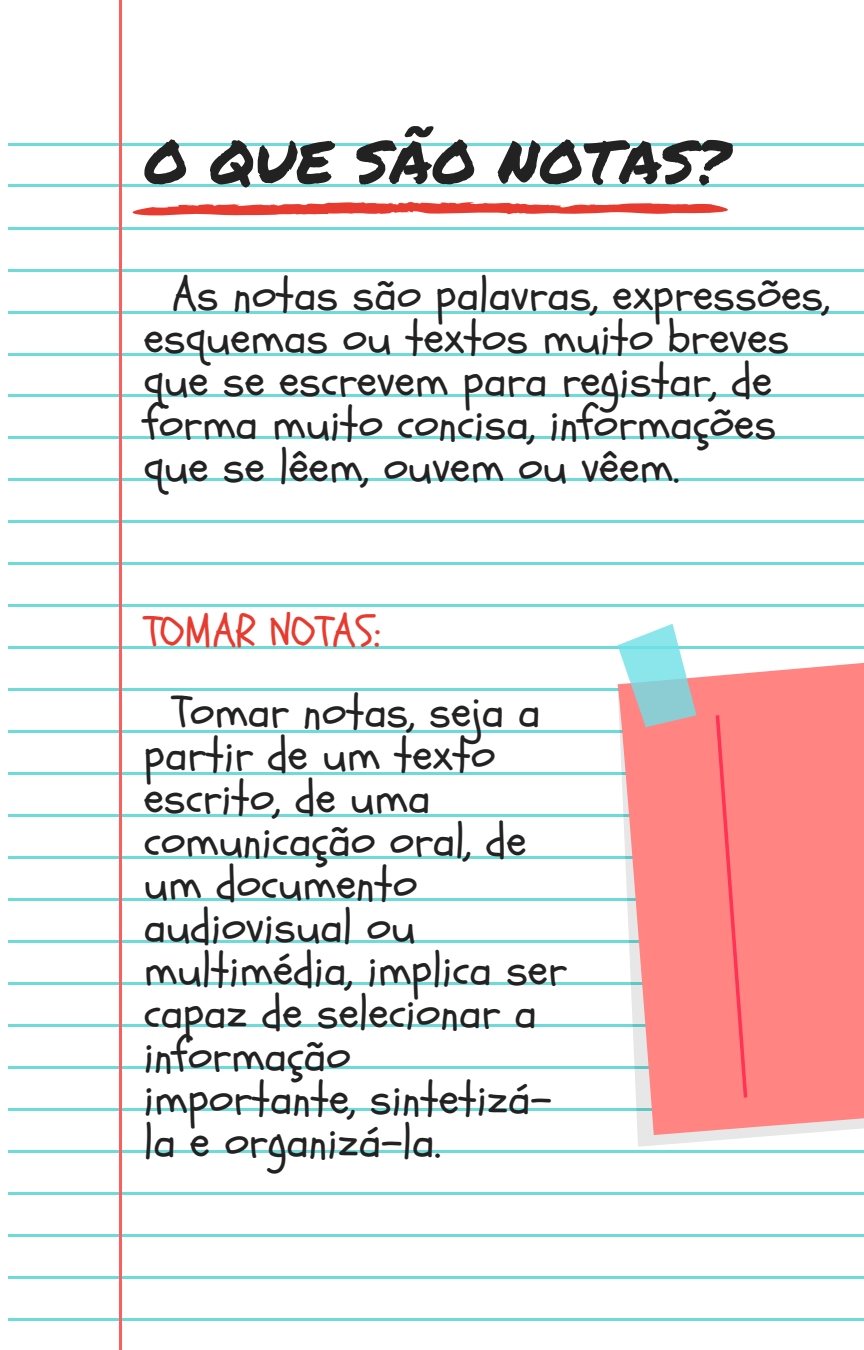
<style>
.page{position:relative;width:864px;height:1350px;background:#fff}
.page>*{position:absolute;margin:0;border:0;box-sizing:border-box;transform-origin:0 0}
.t1{font:59.62px "Permanent Marker";color:#222}
.t2{font:45.9px/43px "Schoolbell";color:#222}
.t3{font:43.88px "Schoolbell";color:#e83b30}
</style>
<div class="page">
<hr style="left:8px;top:143px;width:856px;height:3px;background:#6edbdb">
<hr style="left:8px;top:185px;width:856px;height:2px;background:#6edbdb">
<hr style="left:8px;top:227px;width:856px;height:2px;background:#6edbdb">
<hr style="left:8px;top:269px;width:856px;height:2px;background:#6edbdb">
<hr style="left:8px;top:311px;width:856px;height:2px;background:#6edbdb">
<hr style="left:8px;top:353px;width:856px;height:2px;background:#6edbdb">
<hr style="left:8px;top:395px;width:856px;height:2px;background:#6edbdb">
<hr style="left:8px;top:437px;width:856px;height:2px;background:#6edbdb">
<hr style="left:8px;top:479px;width:856px;height:2px;background:#6edbdb">
<hr style="left:8px;top:521px;width:856px;height:2px;background:#6edbdb">
<hr style="left:8px;top:563px;width:856px;height:2px;background:#6edbdb">
<hr style="left:8px;top:605px;width:856px;height:2px;background:#6edbdb">
<hr style="left:8px;top:646px;width:856px;height:3px;background:#6edbdb">
<hr style="left:8px;top:688px;width:856px;height:3px;background:#6edbdb">
<hr style="left:8px;top:731px;width:856px;height:2px;background:#6edbdb">
<hr style="left:8px;top:773px;width:856px;height:2px;background:#6edbdb">
<hr style="left:8px;top:815px;width:856px;height:2px;background:#6edbdb">
<hr style="left:8px;top:856px;width:856px;height:3px;background:#6edbdb">
<hr style="left:8px;top:898px;width:856px;height:3px;background:#6edbdb">
<hr style="left:8px;top:940px;width:856px;height:3px;background:#6edbdb">
<hr style="left:8px;top:982px;width:856px;height:3px;background:#6edbdb">
<hr style="left:8px;top:1024px;width:856px;height:3px;background:#6edbdb">
<hr style="left:8px;top:1066px;width:856px;height:3px;background:#6edbdb">
<hr style="left:8px;top:1108px;width:856px;height:3px;background:#6edbdb">
<hr style="left:8px;top:1150px;width:856px;height:3px;background:#6edbdb">
<hr style="left:8px;top:1192px;width:856px;height:3px;background:#6edbdb">
<hr style="left:8px;top:1234px;width:856px;height:3px;background:#6edbdb">
<hr style="left:8px;top:1276px;width:856px;height:3px;background:#6edbdb">
<hr style="left:8px;top:1318px;width:856px;height:3px;background:#6edbdb">
<hr style="left:119px;top:0;width:3px;height:1350px;background:#ff5c5c">
<svg style="left:132px;top:202px;width:596px;height:14px"></svg>
<svg style="left:637px;top:1135px;width:140px;height:11px;fill:#e7e7e7"></svg>
<svg style="left:618px;top:662px;width:246px;height:473px;background:#fc908e"></svg>
<svg style="left:716px;top:715px;width:31px;height:383px;background:#ff7a7c"></svg>
<svg style="left:618px;top:624px;width:79px;height:103px"></svg>
<p class="t1" style="left:144px;top:118px;width:587px">O QUE SÃO NOTAS?</p>
<p class="t2" style="left:144px;top:274px;width:688px;text-indent:28px">As notas são palavras, expressões, esquemas ou textos muito breves que se escrevem para registar, de forma muito concisa, informações que se lêem, ouvem ou vêem.</p>
<p class="t3" style="left:144px;top:602px;width:238px">TOMAR NOTAS:</p>
<p class="t2" style="left:144px;top:691px;width:425px;text-indent:28px">Tomar notas, seja a partir de um texto escrito, de uma comunicação oral, de um documento audiovisual ou multimédia, implica ser capaz de selecionar a informação importante, sintetizá&shy;la e organizá-la.</p>
</div>
